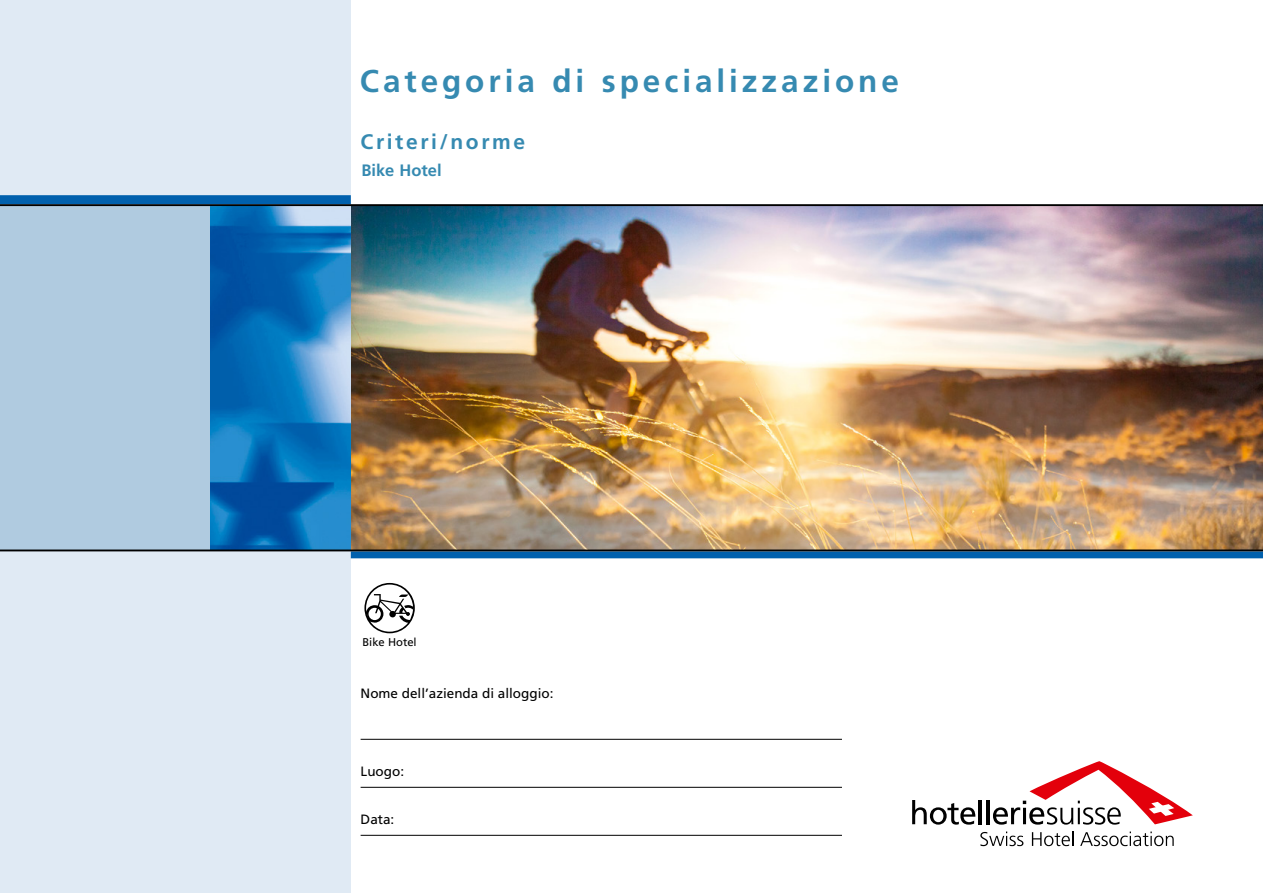
<style>
.page{position:relative;width:1263px;height:893px;background:#fff}
.page>*{position:absolute;margin:0;border:0;box-sizing:border-box;transform-origin:0 0}
.t1{font:700 31.5px "Frutiger LT Std";letter-spacing:.125em;color:#368ab1}
.t2{font:700 21px "Frutiger LT Std";letter-spacing:.125em;color:#368ab1}
.t3{font:700 16.5px "Frutiger LT Std";color:#368ab1}
.t4{font:13.5px "Frutiger LT Std";color:#000}
.t5{font:11.25px "Frutiger LT Std";color:#000}
</style>
<div class="page">
<img style="left:351px;top:206px;width:912px;height:343px">
<svg style="left:0;top:0;width:351px;height:893px;background:#b7d2e8"></svg>
<svg style="left:912px;top:800px;width:63px;height:25px"></svg>
<hr style="left:979px;top:800px;width:3px;height:24px;background:#000">
<hr style="left:986px;top:800px;width:3px;height:24px;background:#000">
<svg style="left:980px;top:831px;width:43px;height:15px"></svg>
<svg style="left:1032px;top:831px;width:41px;height:15px"></svg>
<svg style="left:1080px;top:831px;width:94px;height:15px"></svg>
<svg style="left:993px;top:761px;width:200px;height:64px"></svg>
<div style="left:0;top:206px;width:210px;height:343px;background:#b0cbe0"></div>
<hr style="left:361px;top:739px;width:481px;height:1px;background:#000">
<hr style="left:361px;top:787px;width:481px;height:1px;background:#000">
<hr style="left:361px;top:835px;width:481px;height:1px;background:#000">
<div style="left:0;top:195px;width:351px;height:9px;background:#0060ad"></div>
<hr style="left:0;top:204px;width:1263px;height:2px;background:#000">
<div style="left:351px;top:551px;width:912px;height:7px;background:#0060ad"></div>
<hr style="left:0;top:549px;width:1263px;height:2px;background:#000">
<img style="left:364px;top:583px;width:51px;height:50px">
<h1 class="t1" style="left:360px;top:63px;width:541px">Categoria di specializzazione</h1>
<h2 class="t2" style="left:361px;top:129px;width:166px">Criteri/norme</h2>
<p class="t3" style="left:361px;top:160px;width:82px">Bike Hotel</p>
<p class="t5" style="left:362px;top:636px;width:56px">Bike Hotel</p>
<p class="t4" style="left:361px;top:686px;width:194px">Nome dell’azienda di alloggio:</p>
<p class="t4" style="left:361px;top:764px;width:45px">Luogo:</p>
<p class="t4" style="left:361px;top:812px;width:35px">Data:</p>
</div>
